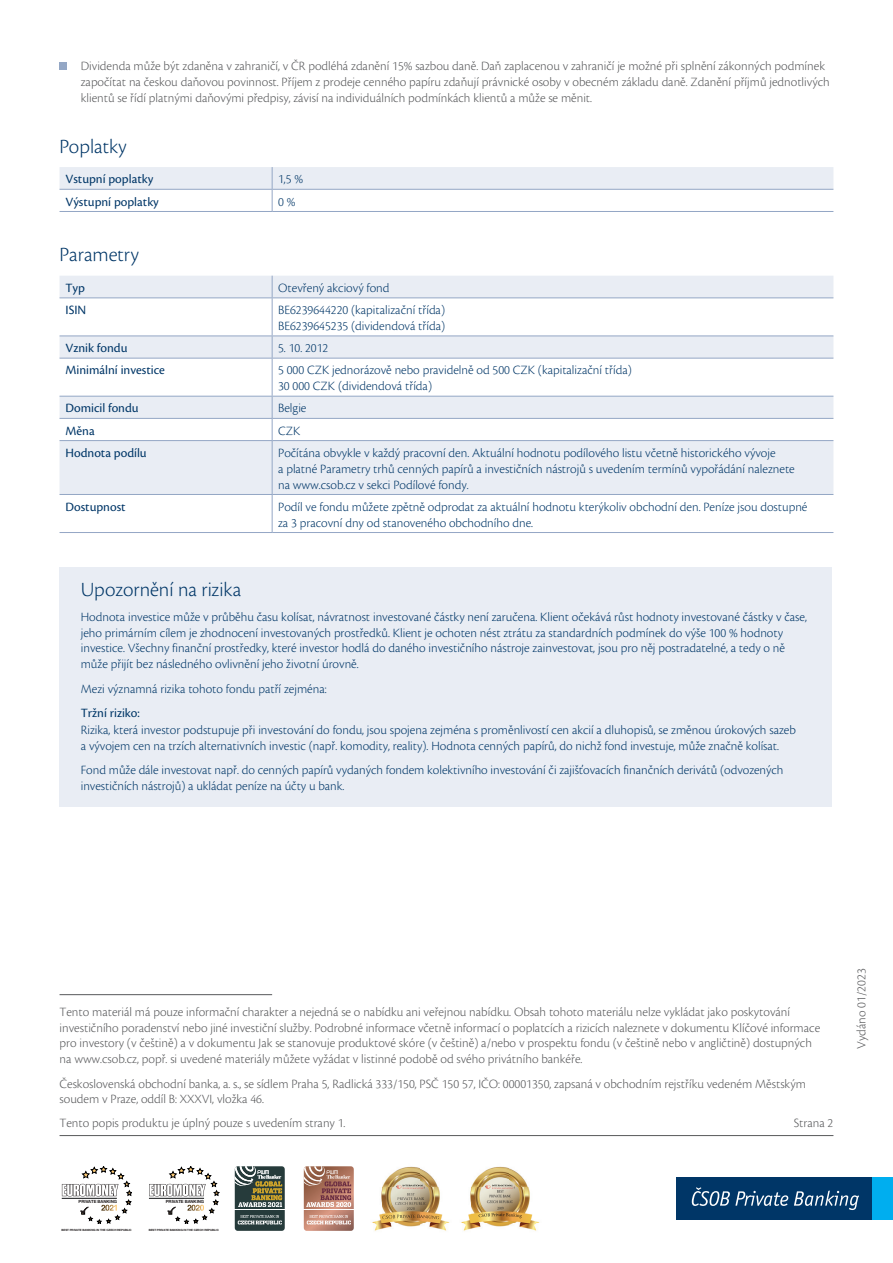
<style>
.page{position:relative;width:893px;height:1263px;background:#fff}
.page>*{position:absolute;margin:0;border:0;box-sizing:border-box;transform-origin:0 0}
.Nadpis{font:300 21px "Cronos Pro";letter-spacing:-.005em;color:#003667}
.normal_text_modry_do{font:300 13.2px/15.9px "Cronos Pro";color:#003667}
.normal_text{font:300 13.2px/15.9px "Cronos Pro";color:#57585a}
.normal_text_odrazky{font:300 13.2px/15.9px "Cronos Pro";color:#57585a}
.normal_text_modry_do-2{font:13.2px "Cronos Pro";color:#003667}
.podnadpis_2_modry_do{font:13.2px "Cronos Pro";color:#003667}
.t1{font:700 4.35px "Helvetica Neue LT Pro";letter-spacing:-.02em;color:#231f20}
.t2{font:700 2.85px "Helvetica Neue LT Pro";letter-spacing:-.02em;color:#231f20}
</style>
<div class="page">
<hr style="left:60px;top:1135px;width:773px;height:1px;background:#57585a">
<div style="left:677px;top:1177px;width:195px;height:43px;background:#003667"></div>
<svg style="left:692px;top:1187px;width:96px;height:19px"></svg>
<svg style="left:794px;top:1190px;width:65px;height:20px"></svg>
<div style="left:872px;top:1177px;width:21px;height:43px;background:#00aeef"></div>
<img style="left:372px;top:1166px;width:168px;height:65px">
<svg style="left:493px;top:1185px;width:20px;height:8px"></svg>
<img style="left:491px;top:1195px;width:20px;height:3px">
<img style="left:487px;top:1201px;width:26px;height:2px">
<svg style="left:497px;top:1207px;width:6px;height:2px"></svg>
<img style="left:487px;top:1213px;width:29px;height:4px">
<img style="left:397px;top:1214px;width:23px;height:4px">
<svg style="left:403px;top:1185px;width:21px;height:11px"></svg>
<img style="left:400px;top:1197px;width:24px;height:3px">
<img style="left:395px;top:1202px;width:31px;height:3px">
<svg style="left:407px;top:1207px;width:8px;height:3px"></svg>
<svg style="left:303px;top:1166px;width:51px;height:65px;background:#ba8a7c"></svg>
<div style="left:235px;top:1166px;width:50px;height:65px;background:#263b3b;border-radius:3px"></div>
<hr style="left:235px;top:1209px;width:50px;height:1px;background:#fff">
<svg style="left:238px;top:1215px;width:44px;height:9px"></svg>
<svg style="left:234px;top:1166px;width:48px;height:41px"></svg>
<svg style="left:62px;top:1166px;width:70px;height:57px"></svg>
<svg style="left:149px;top:1166px;width:70px;height:57px"></svg>
<div style="left:60px;top:62px;width:7px;height:7px;background:#94a7c5"></div>
<hr style="left:60px;top:211px;width:212px;height:1px;background:#94a7c5">
<hr style="left:272px;top:211px;width:561px;height:1px;background:#94a7c5">
<svg style="left:60px;top:167px;width:773px;height:44px"></svg>
<hr style="left:60px;top:189px;width:212px;height:1px;background:#94a7c5">
<hr style="left:272px;top:189px;width:561px;height:1px;background:#94a7c5">
<svg style="left:60px;top:276px;width:773px;height:218px;fill:#e9edf4"></svg>
<hr style="left:272px;top:298px;width:1px;height:38px;background:#94a7c5">
<hr style="left:60px;top:336px;width:212px;height:1px;background:#94a7c5">
<hr style="left:272px;top:336px;width:561px;height:1px;background:#94a7c5">
<svg style="left:272px;top:336px;width:1px;height:22px"></svg>
<hr style="left:60px;top:358px;width:212px;height:1px;background:#94a7c5">
<hr style="left:272px;top:358px;width:561px;height:1px;background:#94a7c5">
<hr style="left:272px;top:358px;width:1px;height:38px;background:#94a7c5">
<svg style="left:272px;top:276px;width:1px;height:21px"></svg>
<hr style="left:60px;top:297px;width:212px;height:1px;background:#94a7c5">
<hr style="left:272px;top:297px;width:561px;height:1px;background:#94a7c5">
<hr style="left:60px;top:396px;width:212px;height:1px;background:#94a7c5">
<hr style="left:272px;top:396px;width:561px;height:1px;background:#94a7c5">
<hr style="left:272px;top:441px;width:1px;height:53px;background:#94a7c5">
<hr style="left:60px;top:418px;width:212px;height:1px;background:#94a7c5">
<hr style="left:272px;top:418px;width:561px;height:1px;background:#94a7c5">
<svg style="left:272px;top:397px;width:1px;height:43px"></svg>
<hr style="left:60px;top:440px;width:212px;height:1px;background:#94a7c5">
<hr style="left:272px;top:440px;width:561px;height:1px;background:#94a7c5">
<hr style="left:60px;top:494px;width:212px;height:1px;background:#94a7c5">
<hr style="left:272px;top:494px;width:561px;height:1px;background:#94a7c5">
<hr style="left:272px;top:495px;width:1px;height:37px;background:#94a7c5">
<hr style="left:60px;top:532px;width:212px;height:1px;background:#94a7c5">
<hr style="left:272px;top:532px;width:561px;height:1px;background:#94a7c5">
<div style="left:60px;top:567px;width:772px;height:240px;background:#e9edf4"></div>
<hr style="left:60px;top:994px;width:212px;height:1px;background:#57585a">
<p class="normal_text_odrazky" style="left:81px;top:58px;width:750px">Dividenda může být zdaněna v zahraničí, v ČR podléhá zdanění 15% sazbou daně. Daň zaplacenou v zahraničí je možné při splnění zákonných podmínek započítat na českou daňovou povinnost. Příjem z prodeje cenného papíru zdaňují právnické osoby v obecném základu daně. Zdanění příjmů jednotlivých klientů se řídí platnými daňovými předpisy, závisí na individuálních podmínkách klientů a může se měnit.</p>
<p class="Nadpis" style="left:60px;top:134px;width:69px">Poplatky</p>
<p class="normal_text_modry_do-2" style="left:66px;top:172px;width:89px">Vstupní poplatky</p>
<p class="normal_text_modry_do" style="left:278px;top:171px;width:27px">1,5 %</p>
<p class="normal_text_modry_do-2" style="left:66px;top:194px;width:95px">Výstupní poplatky</p>
<p class="normal_text_modry_do" style="left:278px;top:193px;width:19px">0 %</p>
<p class="Nadpis" style="left:60px;top:243px;width:81px">Parametry</p>
<p class="normal_text_modry_do-2" style="left:66px;top:280px;width:21px">Typ</p>
<p class="normal_text_modry_do" style="left:278px;top:280px;width:113px">Otevřený akciový fond</p>
<p class="normal_text_modry_do-2" style="left:66px;top:302px;width:22px">ISIN</p>
<p class="normal_text_modry_do" style="left:278px;top:302px;width:169px">BE6239644220 (kapitalizační třída)<br>BE6239645235 (dividendová třída)</p>
<p class="normal_text_modry_do-2" style="left:66px;top:340px;width:63px">Vznik fondu</p>
<p class="normal_text_modry_do" style="left:278px;top:340px;width:52px">5. 10. 2012</p>
<p class="normal_text_modry_do-2" style="left:66px;top:363px;width:101px">Minimální investice</p>
<p class="normal_text_modry_do" style="left:278px;top:362px;width:355px">5 000 CZK jednorázově nebo pravidelně od 500 CZK (kapitalizační třída)<br>30 000 CZK (dividendová třída)</p>
<p class="normal_text_modry_do-2" style="left:66px;top:401px;width:75px">Domicil fondu</p>
<p class="normal_text_modry_do" style="left:278px;top:400px;width:30px">Belgie</p>
<p class="normal_text_modry_do-2" style="left:66px;top:423px;width:31px">Měna</p>
<p class="normal_text_modry_do" style="left:278px;top:422px;width:24px">CZK</p>
<p class="normal_text_modry_do-2" style="left:66px;top:445px;width:83px">Hodnota podílu</p>
<p class="normal_text_modry_do" style="left:278px;top:445px;width:518px">Počítána obvykle v každý pracovní den. Aktuální hodnotu podílového listu včetně historického vývoje<br>a platné Parametry trhů cenných papírů a investičních nástrojů s uvedením termínů vypořádání naleznete na www.csob.cz v sekci Podílové fondy.</p>
<p class="normal_text_modry_do-2" style="left:66px;top:499px;width:62px">Dostupnost</p>
<p class="normal_text_modry_do" style="left:278px;top:499px;width:531px">Podíl ve fondu můžete zpětně odprodat za aktuální hodnotu kterýkoliv obchodní den. Peníze jsou dostupné za 3 pracovní dny od stanoveného obchodního dne.</p>
<p class="Nadpis" style="left:81px;top:578px;width:162px">Upozornění na rizika</p>
<p class="normal_text_modry_do" style="left:81px;top:609px;width:728px">Hodnota investice může v průběhu času kolísat, návratnost investované částky není zaručena. Klient očekává růst hodnoty investované částky v čase, jeho primárním cílem je zhodnocení investovaných prostředků. Klient je ochoten nést ztrátu za standardních podmínek do výše 100 % hodnoty investice. Všechny finanční prostředky, které investor hodlá do daného investičního nástroje zainvestovat, jsou pro něj postradatelné, a tedy o ně může přijít bez následného ovlivnění jeho životní úrovně.</p>
<p class="normal_text_modry_do" style="left:81px;top:680px;width:247px">Mezi významná rizika tohoto fondu patří zejména:</p>
<p class="podnadpis_2_modry_do" style="left:81px;top:705px;width:61px">Tržní riziko:</p>
<p class="normal_text_modry_do" style="left:81px;top:721px;width:717px">Rizika, která investor podstupuje při investování do fondu, jsou spojena zejména s proměnlivostí cen akcií a dluhopisů, se změnou úrokových sazeb a vývojem cen na trzích alternativních investic (např. komodity, reality). Hodnota cenných papírů, do nichž fond investuje, může značně kolísat.</p>
<p class="normal_text_modry_do" style="left:81px;top:762px;width:704px">Fond může dále investovat např. do cenných papírů vydaných fondem kolektivního investování či zajišťovacích finančních derivátů (odvozených investičních nástrojů) a ukládat peníze na účty u bank.</p>
<p class="normal_text" style="left:60px;top:1003px;width:762px">Tento materiál má pouze informační charakter a nejedná se o nabídku ani veřejnou nabídku. Obsah tohoto materiálu nelze vykládat jako poskytování investičního poradenství nebo jiné investiční služby. Podrobné informace včetně informací o poplatcích a rizicích naleznete v dokumentu Klíčové informace pro investory (v češtině) a v dokumentu Jak se stanovuje produktové skóre (v češtině) a/nebo v prospektu fondu (v češtině nebo v angličtině) dostupných na www.csob.cz, popř. si uvedené materiály můžete vyžádat v listinné podobě od svého privátního bankéře.</p>
<p class="normal_text" style="left:60px;top:1075px;width:748px">Československá obchodní banka, a. s., se sídlem Praha 5, Radlická 333/150, PSČ 150 57, IČO: 00001350, zapsaná v obchodním rejstříku vedeném Městským soudem v Praze, oddíl B: XXXVI, vložka 46.</p>
<p class="normal_text" style="left:60px;top:1115px;width:287px">Tento popis produktu je úplný pouze s uvedením strany 1.</p>
<p class="normal_text" style="left:794px;top:1115px;width:41px">Strana 2</p>
<p class="normal_text" style="left:853px;top:1049px;width:82px;rotate:-90deg">Vydáno 01/2023</p>
<p class="t1" style="left:79px;top:1199px;width:40px">PRIVATE BANKING</p>
<p class="t2" style="left:62px;top:1228px;width:72px">BEST PRIVATE BANKING IN THE CZECH REPUBLIC</p>
<p class="t1" style="left:166px;top:1199px;width:40px">PRIVATE BANKING</p>
<p class="t2" style="left:149px;top:1228px;width:72px">BEST PRIVATE BANKING IN THE CZECH REPUBLIC</p>
</div>
